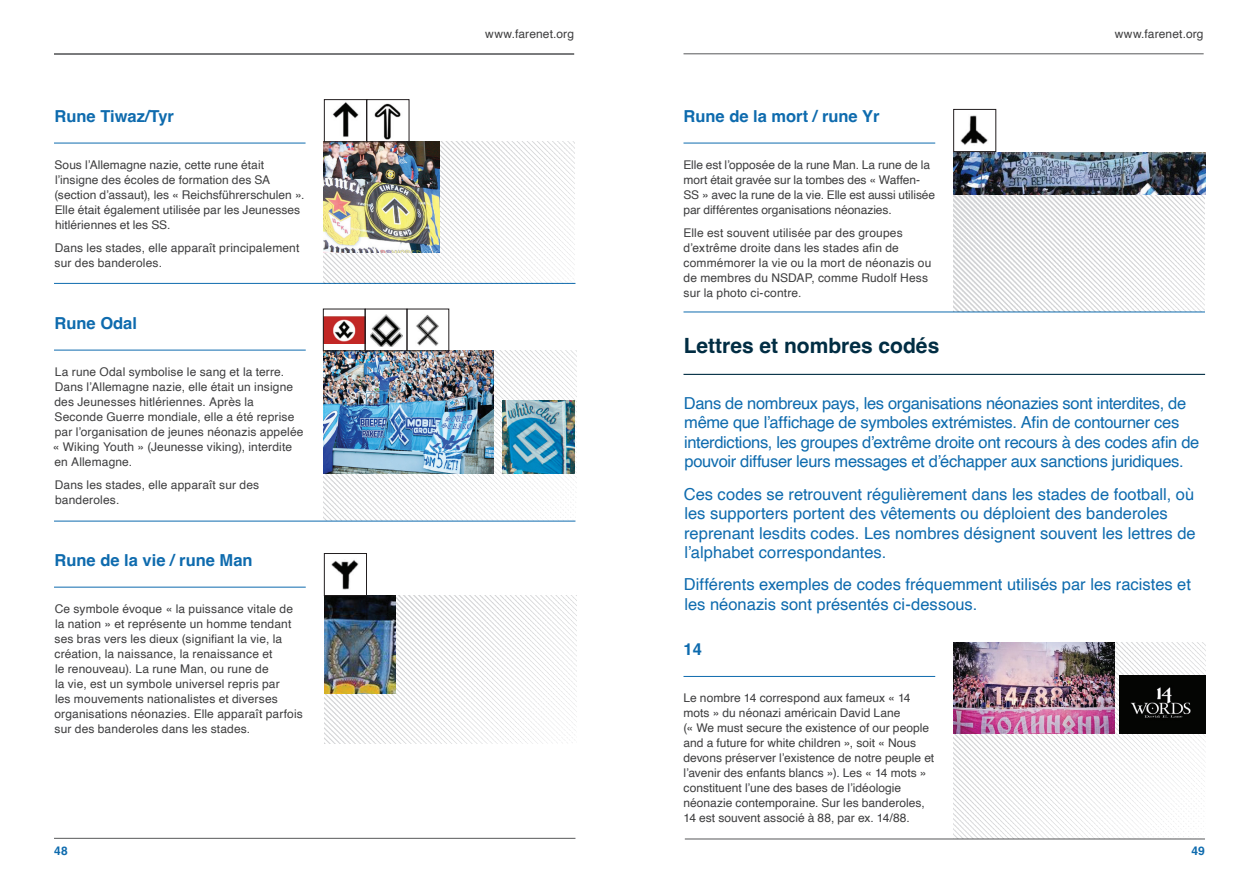
<style>
.page{position:relative;width:1259px;height:893px;background:#fff}
.page>*{position:absolute;margin:0;border:0;box-sizing:border-box;transform-origin:0 0}
.Country_headers{font:700 21px "Helvetica";color:#012d43}
.BIg_intro_copy__blue{font:16.5px/19.5px "Helvetica";letter-spacing:-.005em;color:#0e6bae}
.Sub_headers{font:700 16.5px "Helvetica";color:#0e6bae}
.t1{font:12px/15px "Helvetica";letter-spacing:.01em;color:#3e3e3f}
.t2{font:12px/15px "Helvetica";letter-spacing:-.01em;color:#3e3e3f}
.t3{font:700 12px "Helvetica";color:#0e6bae}
</style>
<div class="page">
<hr style="left:685px;top:839px;width:520px;height:1px;background:#57585a">
<hr style="left:54px;top:838px;width:521px;height:1px;background:#57585a">
<hr style="left:683px;top:54px;width:520px;height:1px;background:#57585a">
<img style="left:324px;top:351px;width:252px;height:170px">
<img style="left:324px;top:351px;width:169px;height:122px">
<img style="left:503px;top:400px;width:71px;height:73px">
<img style="left:325px;top:316px;width:38px;height:28px">
<img style="left:370px;top:314px;width:32px;height:33px">
<div style="left:323px;top:309px;width:42px;height:42px;border:1px solid #231f20"></div>
<div style="left:365px;top:309px;width:42px;height:42px;border:1px solid #231f20"></div>
<div style="left:407px;top:309px;width:42px;height:42px;border:1px solid #231f20"></div>
<img style="left:416px;top:315px;width:23px;height:31px">
<hr style="left:54px;top:521px;width:521px;height:1px;background:#0e6bae">
<hr style="left:683px;top:312px;width:522px;height:1px;background:#0e6bae">
<hr style="left:54px;top:283px;width:521px;height:1px;background:#0e6bae">
<hr style="left:54px;top:350px;width:252px;height:1px;background:#0e6bae">
<img style="left:324px;top:596px;width:252px;height:147px">
<img style="left:324px;top:596px;width:72px;height:98px">
<img style="left:331px;top:560px;width:27px;height:29px">
<div style="left:324px;top:553px;width:43px;height:43px;border:1px solid #231f20"></div>
<hr style="left:54px;top:587px;width:252px;height:1px;background:#0e6bae">
<img style="left:953px;top:195px;width:252px;height:117px">
<img style="left:953px;top:152px;width:252px;height:43px">
<img style="left:961px;top:115px;width:27px;height:30px">
<div style="left:953px;top:109px;width:43px;height:43px;border:1px solid #231f20"></div>
<hr style="left:683px;top:143px;width:252px;height:1px;background:#0e6bae">
<hr style="left:54px;top:54px;width:520px;height:1px;background:#57585a">
<hr style="left:683px;top:676px;width:252px;height:1px;background:#0e6bae">
<img style="left:954px;top:643px;width:251px;height:195px">
<img style="left:953px;top:643px;width:161px;height:91px">
<img style="left:1119px;top:676px;width:86px;height:58px">
<hr style="left:683px;top:374px;width:522px;height:1px;background:#012d43">
<img style="left:324px;top:142px;width:250px;height:142px">
<img style="left:324px;top:142px;width:115px;height:110px">
<img style="left:332px;top:102px;width:27px;height:35px">
<img style="left:374px;top:104px;width:27px;height:36px">
<div style="left:324px;top:99px;width:43px;height:43px;border:1px solid #231f20"></div>
<div style="left:367px;top:99px;width:42px;height:43px;border:1px solid #231f20"></div>
<hr style="left:54px;top:143px;width:251px;height:1px;background:#0e6bae">
<p class="Sub_headers" style="left:54px;top:106px;width:121px">Rune Tiwaz/Tyr</p>
<p class="t1" style="left:54px;top:157px;width:251px">Sous l’Allemagne nazie, cette rune était l’insigne des écoles de formation des SA (section d’assaut), les « Reichsführerschulen ».<br>Elle était également utilisée par les Jeunesses hitlériennes et les SS.</p>
<p class="t1" style="left:55px;top:241px;width:246px">Dans les stades, elle apparaît principalement sur des banderoles.</p>
<p class="Sub_headers" style="left:54px;top:313px;width:84px">Rune Odal</p>
<p class="t1" style="left:53px;top:364px;width:252px">La rune Odal symbolise le sang et la terre.<br>Dans l’Allemagne nazie, elle était un insigne des Jeunesses hitlériennes. Après la Seconde Guerre mondiale, elle a été reprise par l’organisation de jeunes néonazis appelée « Wiking Youth » (Jeunesse viking), interdite en Allemagne.</p>
<p class="t1" style="left:55px;top:478px;width:206px">Dans les stades, elle apparaît sur des banderoles.</p>
<p class="Sub_headers" style="left:54px;top:550px;width:200px">Rune de la vie / rune Man</p>
<p class="t1" style="left:54px;top:601px;width:250px">Ce symbole évoque « la puissance vitale de la nation » et représente un homme tendant ses bras vers les dieux (signifiant la vie, la création, la naissance, la renaissance et<br>le renouveau). La rune Man, ou rune de<br>la vie, est un symbole universel repris par<br>les mouvements nationalistes et diverses organisations néonazies. Elle apparaît parfois sur des banderoles dans les stades.</p>
<p class="t1" style="left:485px;top:27px;width:90px">www.farenet.org</p>
<p class="Sub_headers" style="left:683px;top:106px;width:197px">Rune de la mort / rune Yr</p>
<p class="t2" style="left:683px;top:157px;width:253px">Elle est l’opposée de la rune Man. La rune de la mort était gravée sur la tombes des « Waffen-SS » avec la rune de la vie. Elle est aussi utilisée par différentes organisations néonazies.</p>
<p class="t1" style="left:683px;top:226px;width:249px">Elle est souvent utilisée par des groupes d’extrême droite dans les stades afin de commémorer la vie ou la mort de néonazis ou de membres du NSDAP, comme Rudolf Hess sur la photo ci-contre.</p>
<p class="Country_headers" style="left:683px;top:332px;width:257px">Lettres et nombres codés</p>
<p class="t1" style="left:1114px;top:27px;width:90px">www.farenet.org</p>
<p class="BIg_intro_copy__blue" style="left:684px;top:394px;width:517px">Dans de nombreux pays, les organisations néonazies sont interdites, de même que l’affichage de symboles extrémistes. Afin de contourner ces interdictions, les groupes d’extrême droite ont recours à des codes afin de pouvoir diffuser leurs messages et d’échapper aux sanctions juridiques.</p>
<p class="BIg_intro_copy__blue" style="left:684px;top:484px;width:513px">Ces codes se retrouvent régulièrement dans les stades de football, où les supporters portent des vêtements ou déploient des banderoles reprenant lesdits codes. Les nombres désignent souvent les lettres de l’alphabet correspondantes.</p>
<p class="BIg_intro_copy__blue" style="left:684px;top:575px;width:508px">Différents exemples de codes fréquemment utilisés par les racistes et les néonazis sont présentés ci-dessous.</p>
<p class="Sub_headers" style="left:683px;top:639px;width:20px">14</p>
<p class="t1" style="left:683px;top:691px;width:252px">Le nombre 14 correspond aux fameux « 14 mots » du néonazi américain David Lane<br>(« We must secure the existence of our people and a future for white children », soit « Nous devons préserver l’existence de notre peuple et l’avenir des enfants blancs »). Les « 14 mots » constituent l’une des bases de l’idéologie néonazie contemporaine. Sur les banderoles, 14 est souvent associé à 88, par ex. 14/88.</p>
<p class="t3" style="left:54px;top:844px;width:15px">48</p>
<p class="t3" style="left:1191px;top:844px;width:15px">49</p>
</div>
